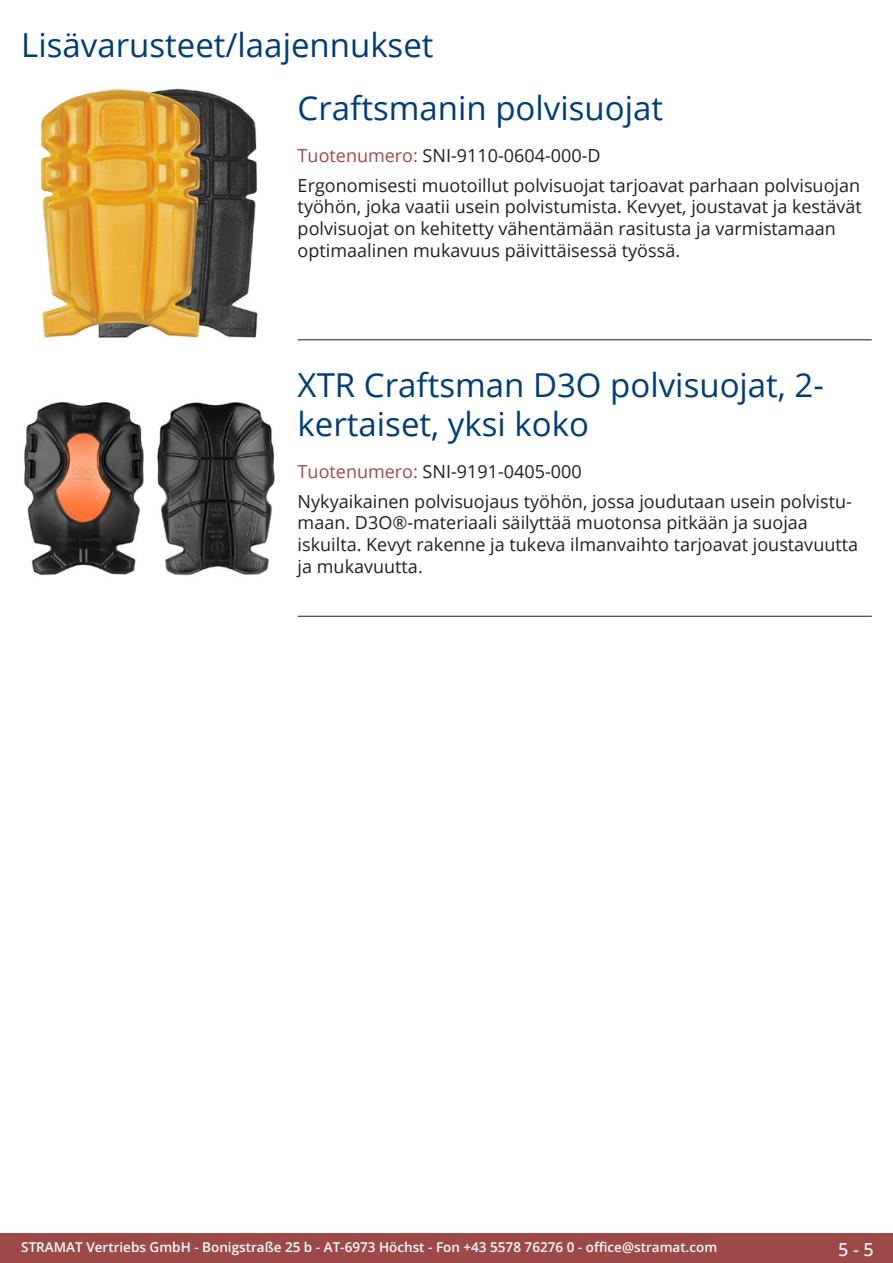
<style>
.page{position:relative;width:893px;height:1263px;background:#fff}
.page>*{position:absolute;margin:0;border:0;box-sizing:border-box;transform-origin:0 0}
.Produkttitel{font:33px/39.6px "Open Sans";color:#003d78}
.RastTitel{font:33px "Open Sans";color:#003d78}
.Beschreibung_Text{font:18px/21.6px "Open Sans";color:#231f20}
.TechDaten_Überschrif{font:18px "Open Sans";color:#231f20}
.t1{font:500 18px "Open Sans";color:#fff}
.t2{font:600 13.5px "Open Sans";color:#fff}
.s1{color:#9c4948}
</style>
<div class="page">
<div style="left:0;top:1233px;width:893px;height:30px;background:#9c4948"></div>
<hr style="left:298px;top:340px;width:574px;height:1px;background:#201d08">
<hr style="left:298px;top:616px;width:574px;height:1px;background:#201d08">
<img style="left:40px;top:88px;width:218px;height:251px">
<img style="left:24px;top:402px;width:251px;height:174px">
<p class="RastTitel" style="left:21px;top:22px;width:414px">Lisävarusteet/laajennukset</p>
<p class="Produkttitel" style="left:298px;top:88px;width:367px">Craftsmanin polvisuojat</p>
<p class="TechDaten_Überschrif" style="left:298px;top:143px;width:304px"><span class="s1">Tuotenumero:</span> SNI-9110-0604-000-D</p>
<p class="Beschreibung_Text" style="left:298px;top:174px;width:566px">Ergonomisesti muotoillut polvisuojat tarjoavat parhaan polvisuojan työhön, joka vaatii usein polvistumista. Kevyet, joustavat ja kestävät polvisuojat on kehitetty vähentämään rasitusta ja varmistamaan optimaalinen mukavuus päivittäisessä työssä.</p>
<p class="Produkttitel" style="left:298px;top:364px;width:528px">XTR Craftsman D3O polvisuojat, 2- kertaiset, yksi koko</p>
<p class="TechDaten_Überschrif" style="left:298px;top:459px;width:286px"><span class="s1">Tuotenumero:</span> SNI-9191-0405-000</p>
<p class="Beschreibung_Text" style="left:298px;top:490px;width:562px">Nykyaikainen polvisuojaus työhön, jossa joudutaan usein polvistu&shy;maan. D3O®-materiaali säilyttää muotonsa pitkään ja suojaa iskuilta. Kevyt rakenne ja tukeva ilmanvaihto tarjoavat joustavuutta ja mukavuutta.</p>
<p class="t2" style="left:21px;top:1238px;width:698px">STRAMAT Vertriebs GmbH - Bonigstraße 25 b - AT-6973 Höchst - Fon +43 5578 76276 0 - office@stramat.com</p>
<p class="t1" style="left:838px;top:1237px;width:37px">5 - 5</p>
</div>
